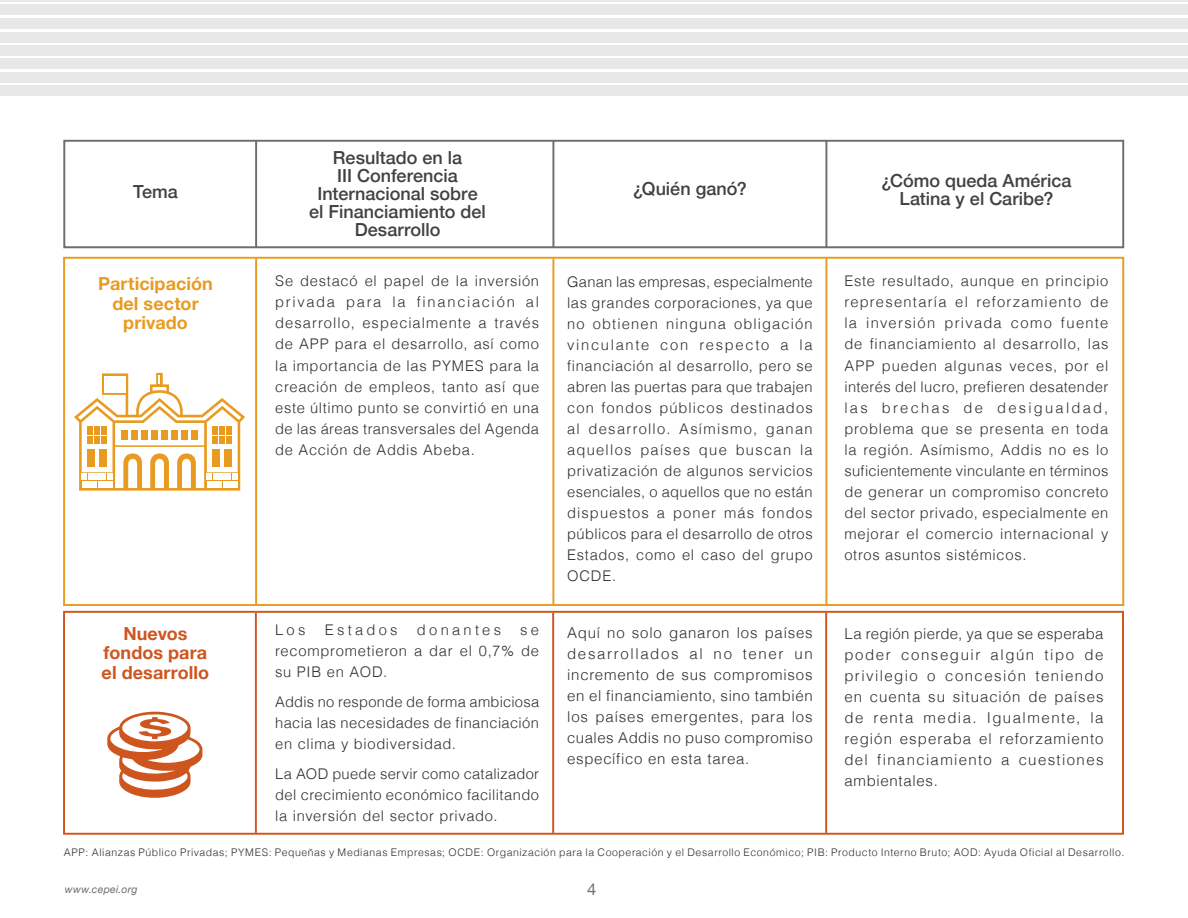
<style>
.page{position:relative;width:1188px;height:918px;background:#fff}
.page>*{position:absolute;margin:0;border:0;box-sizing:border-box;transform-origin:0 0}
.t1{font:500 18px/18px "Helvetica Neue";color:#414042;text-align:center}
.t2{font:700 18px/19.5px "Helvetica Neue";letter-spacing:.005em;color:#e99b21;text-align:center}
.t3{font:700 18px/19.5px "Helvetica Neue";letter-spacing:.005em;color:#cf551f;text-align:center}
.t4{font:16.5px "Helvetica Neue";color:#6d6e71}
.t5{font:300 15px/21px "Helvetica";letter-spacing:.05em;color:#2e2e2f;text-align:justify}
.t6{font:300 14.7px/21px "Helvetica";letter-spacing:.045em;color:#2e2e2f;text-align:justify}
.t7{font:300 14.7px "Helvetica";letter-spacing:.225em;color:#2e2e2f}
.t8{font:300 10.5px "Helvetica";letter-spacing:.055em;color:#2e2e2f}
.t9{font:italic 10.5px "Helvetica Neue";letter-spacing:.025em;color:#6d6e71}
</style>
<div class="page">
<hr style="left:0;top:0;width:1188px;height:1px;background:#e7e7e7">
<div style="left:0;top:5px;width:1188px;height:10px;background:#e7e7e7"></div>
<div style="left:0;top:19px;width:1188px;height:10px;background:#e7e7e7"></div>
<div style="left:0;top:32px;width:1188px;height:10px;background:#e7e7e7"></div>
<div style="left:0;top:45px;width:1188px;height:11px;background:#e7e7e7"></div>
<div style="left:0;top:59px;width:1188px;height:10px;background:#e7e7e7"></div>
<div style="left:0;top:72px;width:1188px;height:10px;background:#e7e7e7"></div>
<div style="left:0;top:86px;width:1188px;height:10px;background:#e7e7e7"></div>
<div style="left:63px;top:140px;width:1061px;height:108px;border:2px solid #6d6e71"></div>
<hr style="left:255px;top:141px;width:2px;height:106px;background:#6d6e71">
<hr style="left:552px;top:141px;width:2px;height:106px;background:#6d6e71">
<hr style="left:825px;top:141px;width:2px;height:106px;background:#6d6e71">
<div style="left:63px;top:257px;width:1061px;height:349px;border:2px solid #e99b21"></div>
<hr style="left:255px;top:258px;width:2px;height:346px;background:#e99b21">
<hr style="left:552px;top:258px;width:2px;height:346px;background:#e99b21">
<hr style="left:825px;top:258px;width:2px;height:346px;background:#e99b21">
<div style="left:63px;top:611px;width:1061px;height:224px;border:2px solid #cf551f"></div>
<hr style="left:255px;top:613px;width:2px;height:220px;background:#cf551f">
<hr style="left:552px;top:613px;width:2px;height:220px;background:#cf551f">
<hr style="left:825px;top:613px;width:2px;height:220px;background:#cf551f">
<svg style="left:107px;top:712px;width:95px;height:86px"></svg>
<svg style="left:74px;top:373px;width:171px;height:118px"></svg>
<div style="left:213px;top:474px;width:18px;height:6px;background:#fff"></div>
<div style="left:212px;top:449px;width:8px;height:17px;background:#e99b21"></div>
<div style="left:225px;top:449px;width:7px;height:17px;background:#e99b21"></div>
<div style="left:212px;top:427px;width:6px;height:8px;background:#e99b21"></div>
<div style="left:212px;top:436px;width:6px;height:8px;background:#e99b21"></div>
<div style="left:220px;top:436px;width:5px;height:8px;background:#e99b21"></div>
<div style="left:227px;top:436px;width:5px;height:8px;background:#e99b21"></div>
<div style="left:220px;top:427px;width:5px;height:8px;background:#e99b21"></div>
<div style="left:227px;top:427px;width:5px;height:8px;background:#e99b21"></div>
<p class="t1" style="left:133px;top:182px;width:46px">Tema</p>
<p class="t2" style="left:98px;top:275px;width:116px">Participación del sector privado</p>
<p class="t3" style="left:102px;top:624px;width:109px">Nuevos fondos para el desarrollo</p>
<p class="t1" style="left:309px;top:148px;width:178px">Resultado en la<br>III Conferencia<br>Internacional sobre el Financiamiento del<br>Desarrollo</p>
<p class="t6" style="left:275px;top:270px;width:266px">Se destacó el papel de la inversión privada para la financiación al desarrollo, especialmente a través de APP para el desarrollo, así como la importancia de las PYMES para la creación de empleos, tanto así que este último punto se convirtió en una de las áreas transversales del Agenda de Acción de Addis Abeba.</p>
<p class="t6" style="left:275px;top:618px;width:32px">Los</p>
<p class="t7" style="left:325px;top:617px;width:74px">Estados</p>
<p class="t7" style="left:417px;top:617px;width:86px">donantes</p>
<p class="t6" style="left:275px;top:618px;width:265px;text-indent:245px">se recomprometieron a dar el 0,7% de su PIB en AOD.</p>
<p class="t6" style="left:275px;top:690px;width:266px">Addis no responde de forma ambiciosa hacia las necesidades de financiación en clima y biodiversidad.</p>
<p class="t6" style="left:275px;top:762px;width:265px">La AOD puede servir como catalizador del crecimiento económico facilitando la inversión del sector privado.</p>
<p class="t1" style="left:633px;top:179px;width:115px">¿Quién ganó?</p>
<p class="t1" style="left:881px;top:171px;width:192px">¿Cómo queda América<br>Latina y el Caribe?</p>
<p class="t6" style="left:567px;top:271px;width:247px">Ganan las empresas, especialmente las grandes corporaciones, ya que no obtienen ninguna obligación vinculante con respecto a la financiación al desarrollo, pero se abren las puertas para que trabajen con fondos públicos destinados al desarrollo. Asímismo, ganan aquellos países que buscan la privatización de algunos servicios esenciales, o aquellos que no están dispuestos a poner más fondos públicos para el desarrollo de otros Estados, como el caso del grupo OCDE.</p>
<p class="t5" style="left:567px;top:621px;width:247px">Aquí no solo ganaron los países desarrollados al no tener un incremento de sus compromisos en el financiamiento, sino también los países emergentes, para los cuales Addis no puso compromiso específico en esta tarea.</p>
<p class="t6" style="left:844px;top:270px;width:266px">Este resultado, aunque en principio representaría el reforzamiento de la inversión privada como fuente de financiamiento al desarrollo, las APP pueden algunas veces, por el interés del lucro, prefieren desatender las brechas de desigualdad, problema que se presenta en toda la región. Asímismo, Addis no es lo suficientemente vinculante en términos de generar un compromiso concreto del sector privado, especialmente en mejorar el comercio internacional y otros asuntos sistémicos.</p>
<p class="t5" style="left:844px;top:623px;width:261px">La región pierde, ya que se esperaba poder conseguir algún tipo de privilegio o concesión teniendo en cuenta su situación de países de renta media. Igualmente, la región esperaba el reforzamiento del financiamiento a cuestiones ambientales.</p>
<p class="t8" style="left:64px;top:843px;width:1062px">APP: Alianzas Público Privadas; PYMES: Pequeñas y Medianas Empresas; OCDE: Organización para la Cooperación y el Desarrollo Económico; PIB: Producto Interno Bruto; AOD: Ayuda Oficial al Desarrollo.</p>
<p class="t9" style="left:65px;top:882px;width:74px">www.cepei.org</p>
<p class="t4" style="left:587px;top:877px;width:11px">4</p>
</div>
